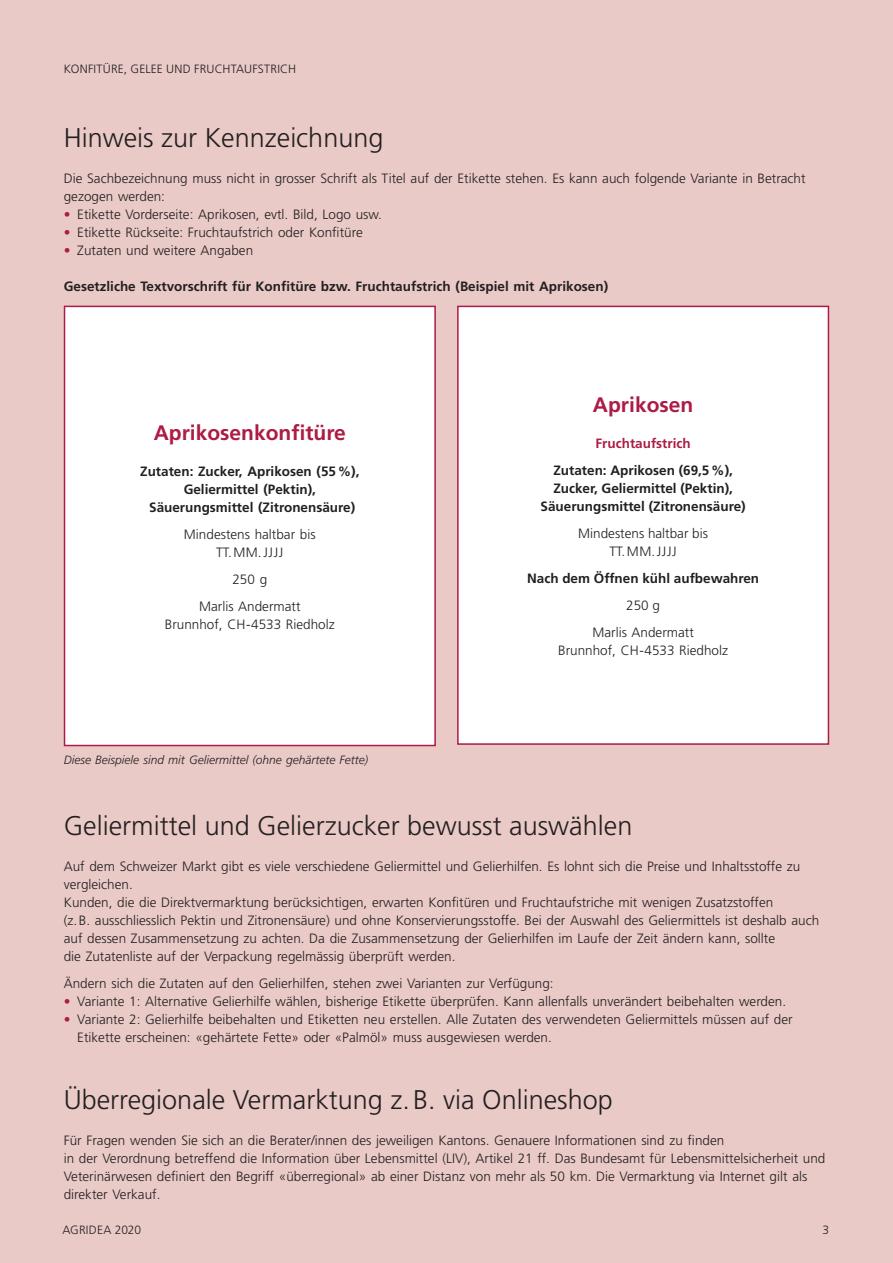
<style>
.page{position:relative;width:893px;height:1263px;background:#e9cac7}
.page>*{position:absolute;margin:0;border:0;box-sizing:border-box;transform-origin:0 0}
._08_18Pt_Untertitel{font:300 27px "Frutiger";color:#231f20}
._07_9Pt_Grundtext_Kä{font:700 21px "Frutiger";color:#ac1c45}
._07_9Pt_Grundtext_Kä-2{font:300 13.5px/18px "Frutiger";color:#231f20}
._07_9Pt_Grundtext_Kä-3{font:700 13.5px/18px "Frutiger";color:#231f20;text-align:center}
._03_9_Pt_Grundtext{font:700 13.5px/18px "Frutiger";color:#231f20;text-align:center}
._03_9_Pt_Grundtext-2{font:300 13.5px/18px "Frutiger";color:#231f20;text-align:center}
._03_9_Pt_Grundtext-3{font:700 13.5px "Frutiger";color:#ac1c45}
._07_9Pt_Grundtext_Kä-4{font:italic 300 12px "Frutiger";color:#231f20}
.t1{font:300 12px "Frutiger";letter-spacing:.015em;color:#231f20}
.s1{color:#ac1c45}
</style>
<div class="page">
<div style="left:65px;top:306px;width:370px;height:439px;background:#fff"></div>
<div style="left:64px;top:306px;width:372px;height:440px;border:2px solid #ac1c45"></div>
<div style="left:458px;top:306px;width:370px;height:438px;background:#fff"></div>
<div style="left:457px;top:306px;width:372px;height:439px;border:2px solid #ac1c45"></div>
<p class="t1" style="left:64px;top:62px;width:234px">KONFITÜRE, GELEE UND FRUCHTAUFSTRICH</p>
<p class="_08_18Pt_Untertitel" style="left:64px;top:122px;width:321px">Hinweis zur Kennzeichnung</p>
<p class="_07_9Pt_Grundtext_Kä-2" style="left:64px;top:169px;width:743px">Die Sachbezeichnung muss nicht in grosser Schrift als Titel auf der Etikette stehen. Es kann auch folgende Variante in Betracht gezogen werden:</p>
<p class="_07_9Pt_Grundtext_Kä-2" style="left:64px;top:205px;width:320px"><span class="s1">•</span> Etikette Vorderseite: Aprikosen, evtl. Bild, Logo usw.</p>
<p class="_07_9Pt_Grundtext_Kä-2" style="left:64px;top:223px;width:301px"><span class="s1">•</span> Etikette Rückseite: Fruchtaufstrich oder Konfitüre</p>
<p class="_07_9Pt_Grundtext_Kä-2" style="left:64px;top:241px;width:191px"><span class="s1">•</span> Zutaten und weitere Angaben</p>
<p class="_07_9Pt_Grundtext_Kä-3" style="left:64px;top:277px;width:546px">Gesetzliche Textvorschrift für Konfitüre bzw. Fruchtaufstrich (Beispiel mit Aprikosen)</p>
<p class="_07_9Pt_Grundtext_Kä" style="left:154px;top:420px;width:194px">Aprikosenkonfitüre</p>
<p class="_07_9Pt_Grundtext_Kä-3" style="left:140px;top:462px;width:221px">Zutaten: Zucker, Aprikosen (55%),<br>Geliermittel (Pektin),<br>Säuerungsmittel (Zitronensäure)</p>
<p class="_07_9Pt_Grundtext_Kä-2" style="left:184px;top:525px;width:133px;text-align:center">Mindestens haltbar bis<br>TT.MM.JJJJ</p>
<p class="_07_9Pt_Grundtext_Kä-2" style="left:232px;top:570px;width:36px">250 g</p>
<p class="_07_9Pt_Grundtext_Kä-2" style="left:165px;top:597px;width:171px;text-align:center">Marlis Andermatt<br>Brunnhof, CH-4533 Riedholz</p>
<p class="_07_9Pt_Grundtext_Kä-4" style="left:64px;top:753px;width:306px">Diese Beispiele sind mit Geliermittel (ohne gehärtete Fette)</p>
<p class="_07_9Pt_Grundtext_Kä" style="left:593px;top:392px;width:102px">Aprikosen</p>
<p class="_03_9_Pt_Grundtext-3" style="left:595px;top:435px;width:97px">Fruchtaufstrich</p>
<p class="_03_9_Pt_Grundtext" style="left:541px;top:461px;width:207px">Zutaten: Aprikosen (69,5%),<br>Zucker, Geliermittel (Pektin),<br>Säuerungsmittel (Zitronensäure)</p>
<p class="_03_9_Pt_Grundtext-2" style="left:578px;top:524px;width:131px">Mindestens haltbar bis<br>TT.MM.JJJJ</p>
<p class="_03_9_Pt_Grundtext" style="left:527px;top:569px;width:234px">Nach dem Öffnen kühl aufbewahren</p>
<p class="_03_9_Pt_Grundtext-2" style="left:626px;top:596px;width:35px">250 g</p>
<p class="_07_9Pt_Grundtext_Kä-2" style="left:558px;top:623px;width:171px;text-align:center">Marlis Andermatt<br>Brunnhof, CH-4533 Riedholz</p>
<p class="_08_18Pt_Untertitel" style="left:64px;top:810px;width:570px">Geliermittel und Gelierzucker bewusst auswählen</p>
<p class="_07_9Pt_Grundtext_Kä-2" style="left:64px;top:857px;width:738px">Auf dem Schweizer Markt gibt es viele verschiedene Geliermittel und Gelierhilfen. Es lohnt sich die Preise und Inhaltsstoffe zu vergleichen.</p>
<p class="_07_9Pt_Grundtext_Kä-2" style="left:64px;top:893px;width:757px">Kunden, die die Direktvermarktung berücksichtigen, erwarten Konfitüren und Fruchtaufstriche mit wenigen Zusatzstoffen<br>(z.B. ausschliesslich Pektin und Zitronensäure) und ohne Konservierungsstoffe. Bei der Auswahl des Geliermittels ist deshalb auch auf dessen Zusammensetzung zu achten. Da die Zusammensetzung der Gelierhilfen im Laufe der Zeit ändern kann, sollte<br>die Zutatenliste auf der Verpackung regelmässig überprüft werden.</p>
<p class="_07_9Pt_Grundtext_Kä-2" style="left:64px;top:974px;width:491px">Ändern sich die Zutaten auf den Gelierhilfen, stehen zwei Varianten zur Verfügung:</p>
<p class="_07_9Pt_Grundtext_Kä-2" style="left:64px;top:992px;width:724px"><span class="s1">•</span> Variante 1: Alternative Gelierhilfe wählen, bisherige Etikette überprüfen. Kann allenfalls unverändert beibehalten werden.</p>
<p class="_07_9Pt_Grundtext_Kä-2" style="left:77px;top:1010px;width:717px;text-indent:-14px"><span class="s1">•</span> Variante 2: Gelierhilfe beibehalten und Etiketten neu erstellen. Alle Zutaten des verwendeten Geliermittels müssen auf der<br>Etikette erscheinen: «gehärtete Fette» oder «Palmöl» muss ausgewiesen werden.</p>
<p class="_08_18Pt_Untertitel" style="left:64px;top:1084px;width:550px">Überregionale Vermarktung z.B. via Onlineshop</p>
<p class="_07_9Pt_Grundtext_Kä-2" style="left:64px;top:1131px;width:763px">Für Fragen wenden Sie sich an die Berater/innen des jeweiligen Kantons. Genauere Informationen sind zu finden<br>in der Verordnung betreffend die Information über Lebensmittel (LIV), Artikel 21 ff. Das Bundesamt für Lebensmittelsicherheit und Veterinärwesen definiert den Begriff «überregional» ab einer Distanz von mehr als 50 km. Die Vermarktung via Internet gilt als direkter Verkauf.</p>
<p class="t1" style="left:62px;top:1223px;width:80px">AGRIDEA 2020</p>
<p class="t1" style="left:822px;top:1223px;width:8px">3</p>
</div>
